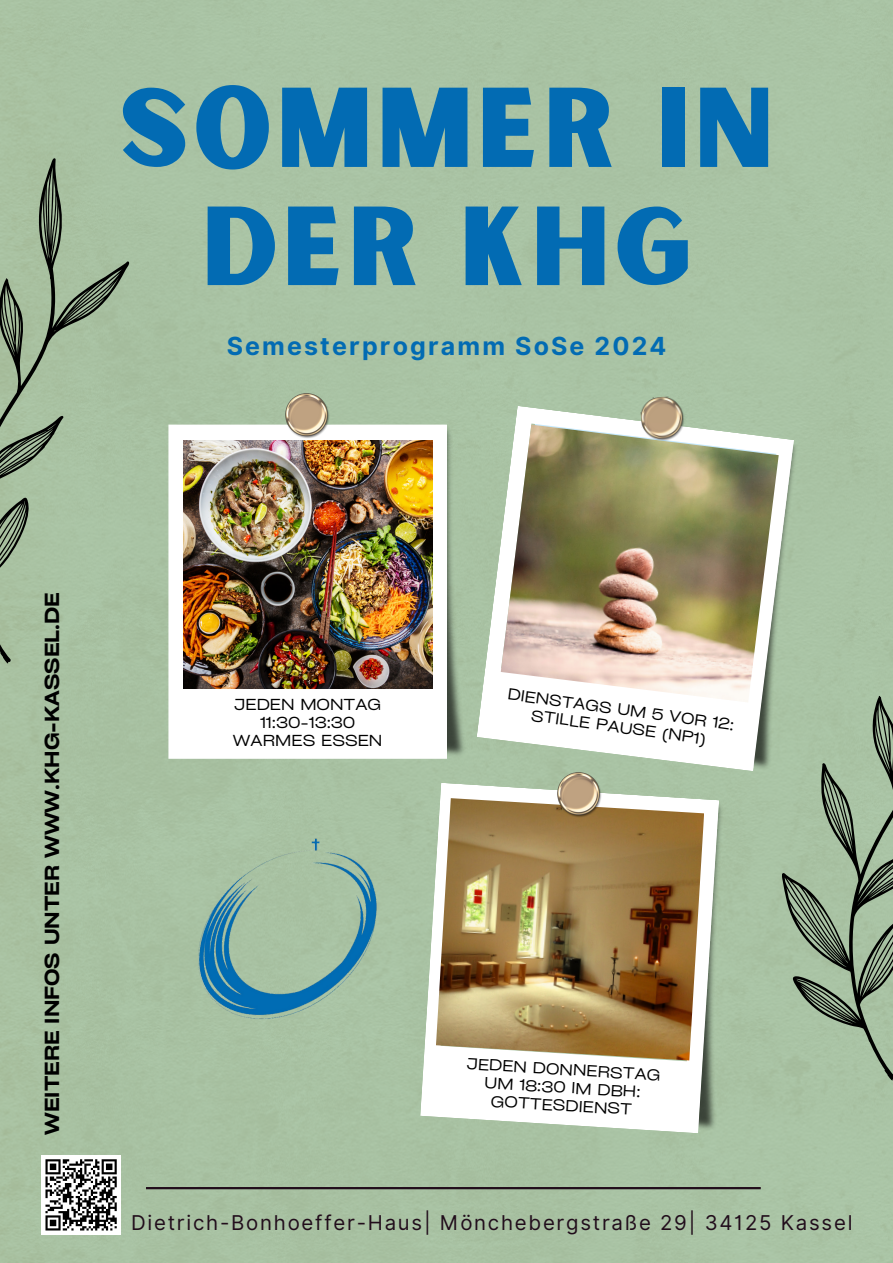
<style>
.page{position:relative;width:893px;height:1263px;background:#fff}
.page>*{position:absolute;margin:0;border:0;box-sizing:border-box;transform-origin:0 0}
.t1{font:108.15px "Sunborn Sans One";letter-spacing:.045em;color:#026bb3}
.t2{font:107.18px "Sunborn Sans One";letter-spacing:.045em;color:#026bb3}
.t3{font:51.38px "Moon Time";color:#000}
.t4{font:51.22px "Moon Time";color:#000}
.t5{font:700 24.9px "Inter";letter-spacing:.085em;color:#026bb3}
.t6{font:20.4px "Inter";letter-spacing:.085em;color:#210d1b}
.t7{font:600 expanded 19.5px "Cy Grotesk";color:#000}
.t8{font:expanded 15.23px "Cy Grotesk";color:#000}
</style>
<div class="page">
<hr style="left:146px;top:1187px;width:615px;height:2px;background:#210d1b">
<svg style="left:420px;top:783px;width:299px;height:350px"></svg>
<img style="left:698px;top:800px;width:41px;height:334px">
<img style="left:436px;top:798px;width:268px;height:262px">
<img style="left:557px;top:772px;width:44px;height:45px">
<svg style="left:0;top:158px;width:129px;height:505px;background:#9bb295"></svg>
<svg style="left:773px;top:575px;width:120px;height:509px;background:#95ab90"></svg>
<img style="left:196px;top:833px;width:190px;height:192px">
<svg style="left:476px;top:406px;width:318px;height:365px"></svg>
<img style="left:753px;top:440px;width:60px;height:333px">
<img style="left:639px;top:395px;width:48px;height:30px">
<img style="left:501px;top:425px;width:277px;height:277px">
<svg style="left:168px;top:425px;width:265px;height:333px"></svg>
<img style="left:447px;top:425px;width:20px;height:333px">
<img style="left:285px;top:393px;width:45px;height:45px">
<img style="left:183px;top:441px;width:249px;height:247px">
<svg style="left:45px;top:1159px;width:72px;height:72px"></svg>
<p class="t1" style="left:120px;top:59px;width:655px">SOMMER IN</p>
<p class="t2" style="left:202px;top:178px;width:490px">DER KHG</p>
<p class="t5" style="left:227px;top:331px;width:441px">Semesterprogramm SoSe 2024</p>
<p class="t7" style="left:40px;top:1135px;width:544px;rotate:-90deg">WEITERE INFOS UNTER WWW.KHG-KASSEL.DE</p>
<h3 class="t4" style="left:265px;top:686px;width:87px">Hawaii</h3>
<h2 class="t8" style="left:234px;top:695px;width:148px">JEDEN MONTAG</h2>
<p class="t8" style="left:260px;top:713px;width:97px">11:30-13:30</p>
<p class="t8" style="left:233px;top:731px;width:151px">WARMES ESSEN</p>
<h3 class="t3" style="left:538px;top:663px;width:191px;rotate:7deg">United States</h3>
<p class="t8" style="left:509px;top:684px;width:230px;rotate:8deg">DIENSTAGS UM 5 VOR 12:</p>
<p class="t8" style="left:532px;top:705px;width:178px;rotate:8deg">STILLE PAUSE (NP1)</p>
<h2 class="t8" style="left:467px;top:1054px;width:195px;rotate:3deg">JEDEN DONNERSTAG</h2>
<p class="t8" style="left:485px;top:1073px;width:158px;rotate:3deg">UM 18:30 IM DBH:</p>
<p class="t8" style="left:491px;top:1092px;width:143px;rotate:3deg">GOTTESDIENST</p>
<p class="t6" style="left:131px;top:1210px;width:723px">Dietrich-Bonhoeffer-Haus| Mönchebergstraße 29| 34125 Kassel</p>
</div>
